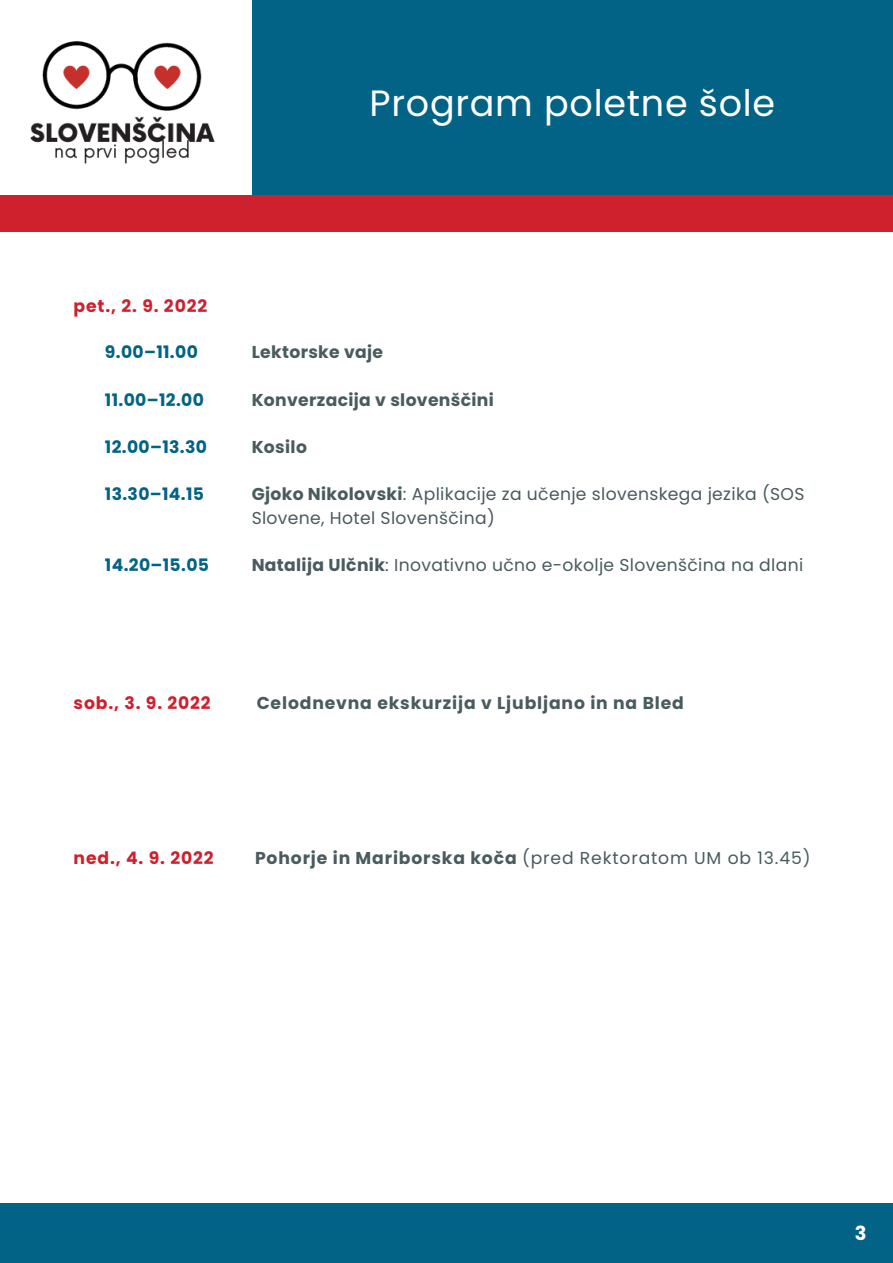
<style>
.page{position:relative;width:893px;height:1263px;background:#fff}
.page>*{position:absolute;margin:0;border:0;box-sizing:border-box;transform-origin:0 0}
.t1{font:36.53px "Poppins";letter-spacing:.02em;color:#fff}
.t2{font:700 19.42px "Poppins";color:#fff}
.t3{font:17.17px/23.6px "Poppins";letter-spacing:.02em;color:#4a5b5e}
.t4{font:700 17.17px "Poppins";letter-spacing:.02em;color:#026386}
.t5{font:17.17px "Poppins";letter-spacing:.05em;color:#4a5b5e}
.t6{font:700 17.17px "Poppins";letter-spacing:.02em;color:#4a5b5e}
.t7{font:700 17.17px "Poppins";letter-spacing:.05em;color:#cf202e}
.t8{font:700 17.17px "Poppins";letter-spacing:.05em;color:#4a5b5e}
.s1{font-weight:700}
</style>
<div class="page">
<div style="left:252px;top:0;width:641px;height:195px;background:#026386"></div>
<img style="left:0;top:41px;width:319px;height:191px">
<div style="left:0;top:195px;width:893px;height:36px;background:#cf202e"></div>
<div style="left:0;top:1203px;width:893px;height:60px;background:#026386"></div>
<h1 class="t1" style="left:370px;top:77px;width:407px">Program poletne šole</h1>
<p class="t7" style="left:74px;top:294px;width:135px">pet., 2. 9. 2022</p>
<p class="t4" style="left:105px;top:340px;width:94px">9.00–11.00</p>
<p class="t4" style="left:105px;top:388px;width:100px">11.00–12.00</p>
<p class="t4" style="left:105px;top:435px;width:104px">12.00–13.30</p>
<p class="t4" style="left:105px;top:482px;width:101px">13.30–14.15</p>
<p class="t4" style="left:105px;top:553px;width:106px">14.20–15.05</p>
<p class="t6" style="left:252px;top:340px;width:133px">Lektorske vaje</p>
<p class="t6" style="left:252px;top:388px;width:244px">Konverzacija v slovenščini</p>
<p class="t6" style="left:252px;top:435px;width:57px">Kosilo</p>
<p class="t3" style="left:252px;top:482px;width:554px"><span class="s1">Gjoko Nikolovski</span>: Aplikacije za učenje slovenskega jezika (SOS<br>Slovene, Hotel Slovenščina)</p>
<p class="t3" style="left:252px;top:553px;width:553px"><span class="s1">Natalija Ulčnik</span>: Inovativno učno e-okolje Slovenščina na dlani</p>
<p class="t7" style="left:74px;top:691px;width:139px">sob., 3. 9. 2022</p>
<p class="t8" style="left:257px;top:691px;width:429px">Celodnevna ekskurzija v Ljubljano in na Bled</p>
<p class="t7" style="left:74px;top:845px;width:141px">ned., 4. 9. 2022</p>
<p class="t5" style="left:255px;top:845px;width:557px"><span class="s1">Pohorje in Mariborska koča</span> (pred Rektoratom UM ob 13.45)</p>
<p class="t2" style="left:854px;top:1219px;width:13px">3</p>
</div>
